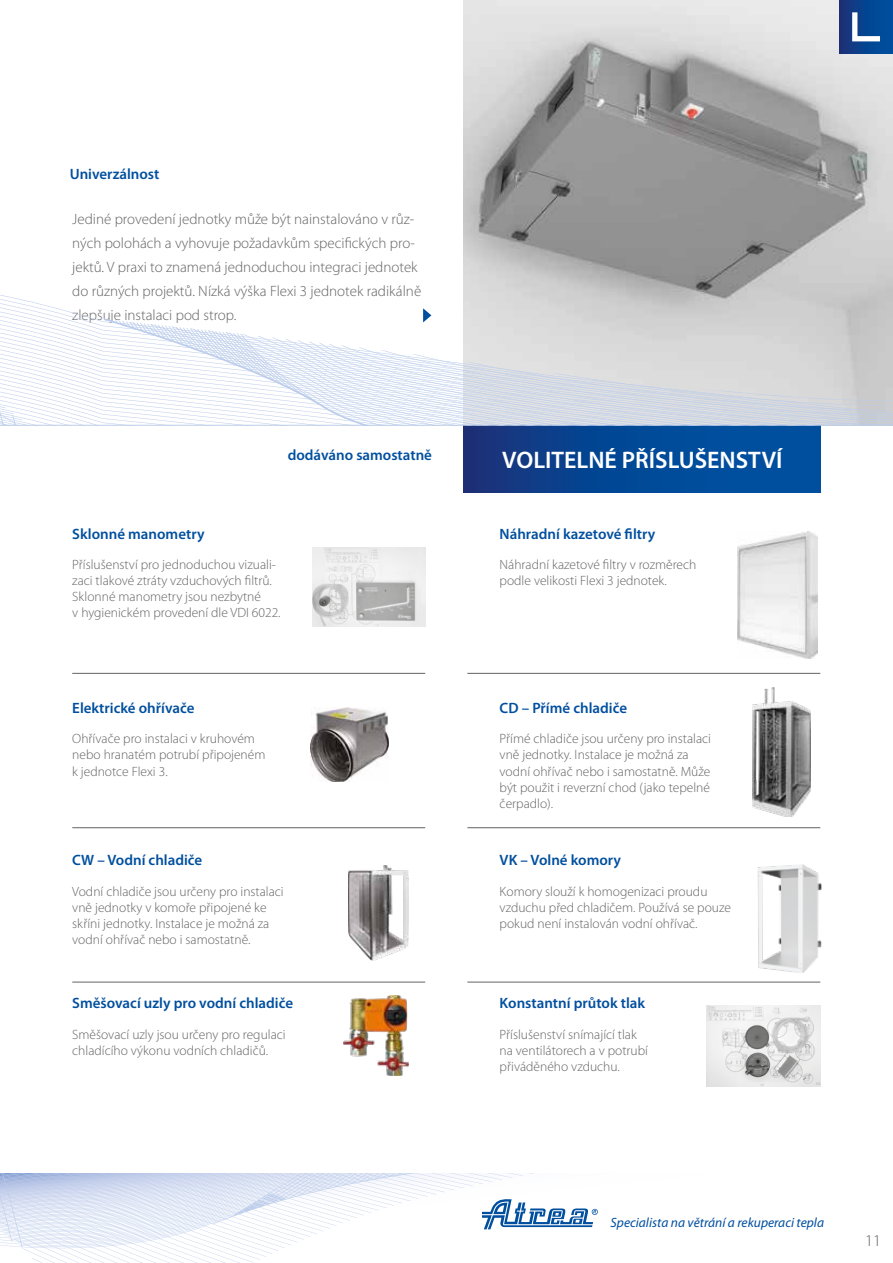
<style>
.page{position:relative;width:893px;height:1263px;background:#fff}
.page>*{position:absolute;margin:0;border:0;box-sizing:border-box;transform-origin:0 0}
.t1{font:600 24px "Myriad Pro";color:#fff}
.t2{font:300 16.5px "Myriad Pro";color:#646363}
.t3{font:300 15px/24px "Myriad Pro";color:#646363}
.t4{font:600 15px "Myriad Pro";color:#004f9f}
.t5{font:300 13.5px/16.2px "Myriad Pro";color:#646363}
.t6{font:italic 13.5px "Myriad Pro";color:#004f9f}
</style>
<div class="page">
<img style="left:464px;top:0;width:429px;height:228px">
<div style="left:464px;top:425px;width:357px;height:68px;background:linear-gradient(to right,#14367e,#0056a7)"></div>
<hr style="left:467px;top:673px;width:353px;height:1px;background:#646363">
<hr style="left:72px;top:673px;width:353px;height:1px;background:#646363">
<hr style="left:467px;top:827px;width:353px;height:1px;background:#646363">
<hr style="left:72px;top:827px;width:353px;height:1px;background:#646363">
<hr style="left:72px;top:982px;width:353px;height:1px;background:#646363">
<hr style="left:467px;top:982px;width:353px;height:1px;background:#646363">
<svg style="left:0;top:1174px;width:598px;height:89px"></svg>
<img style="left:753px;top:688px;width:57px;height:129px">
<img style="left:349px;top:865px;width:59px;height:96px">
<img style="left:737px;top:532px;width:80px;height:126px">
<img style="left:310px;top:707px;width:79px;height:74px">
<img style="left:343px;top:995px;width:66px;height:80px">
<img style="left:757px;top:864px;width:64px;height:109px">
<img style="left:706px;top:1006px;width:114px;height:80px">
<img style="left:312px;top:547px;width:113px;height:80px">
<div style="left:839px;top:0;width:54px;height:54px;background:linear-gradient(to right,#19327a,#0051a2)"></div>
<svg style="left:852px;top:12px;width:28px;height:29px"></svg>
<svg style="left:0;top:228px;width:893px;height:198px"></svg>
<p class="t4" style="left:70px;top:165px;width:91px">Univerzálnost</p>
<p class="t3" style="left:72px;top:207px;width:350px">Jediné provedení jednotky může být nainstalováno v růz&shy;ných polohách a vyhovuje požadavkům specifických pro&shy;jektů. V praxi to znamená jednoduchou integraci jednotek do různých projektů. Nízká výška Flexi 3 jednotek radikálně zlepšuje instalaci pod strop.</p>
<p class="t4" style="left:288px;top:446px;width:146px">dodáváno samostatně</p>
<p class="t4" style="left:72px;top:525px;width:134px">Sklonné manometry</p>
<p class="t5" style="left:72px;top:556px;width:210px">Příslušenství pro jednoduchou vizuali&shy;zaci tlakové ztráty vzduchových filtrů.<br>Sklonné manometry jsou nezbytné<br>v hygienickém provedení dle VDI 6022.</p>
<p class="t4" style="left:72px;top:699px;width:124px">Elektrické ohřívače</p>
<p class="t5" style="left:72px;top:731px;width:195px">Ohřívače pro instalaci v kruhovém nebo hranatém potrubí připojeném k jednotce Flexi 3.</p>
<p class="t4" style="left:72px;top:852px;width:132px">CW – Vodní chladiče</p>
<p class="t5" style="left:72px;top:883px;width:213px">Vodní chladiče jsou určeny pro instalaci vně jednotky v komoře připojené ke skříni jednotky. Instalace je možná za vodní ohřívač nebo i samostatně.</p>
<p class="t4" style="left:72px;top:995px;width:222px">Směšovací uzly pro vodní chladiče</p>
<p class="t5" style="left:72px;top:1026px;width:215px">Směšovací uzly jsou určeny pro regulaci chladícího výkonu vodních chladičů.</p>
<h1 class="t1" style="left:502px;top:447px;width:282px">VOLITELNÉ PŘÍSLUŠENSTVÍ</h1>
<p class="t4" style="left:500px;top:525px;width:157px">Náhradní kazetové filtry</p>
<p class="t5" style="left:500px;top:556px;width:198px">Náhradní kazetové filtry v rozměrech podle velikosti Flexi 3 jednotek.</p>
<p class="t4" style="left:500px;top:699px;width:129px">CD – Přímé chladiče</p>
<p class="t5" style="left:500px;top:731px;width:213px">Přímé chladiče jsou určeny pro instalaci vně jednotky. Instalace je možná za vodní ohřívač nebo i samostatně. Může být použit i reverzní chod (jako tepelné čerpadlo).</p>
<p class="t4" style="left:500px;top:852px;width:123px">VK – Volné komory</p>
<p class="t5" style="left:500px;top:883px;width:233px">Komory slouží k homogenizaci proudu vzduchu před chladičem. Používá se pouze pokud není instalován vodní ohřívač.</p>
<p class="t4" style="left:500px;top:995px;width:147px">Konstantní průtok tlak</p>
<p class="t5" style="left:500px;top:1026px;width:150px">Příslušenství snímající tlak na ventilátorech a v potrubí přiváděného vzduchu.</p>
<p class="t6" style="left:611px;top:1215px;width:215px">Specialista na větrání a rekuperaci tepla</p>
<p class="t2" style="left:865px;top:1231px;width:18px">11</p>
</div>
